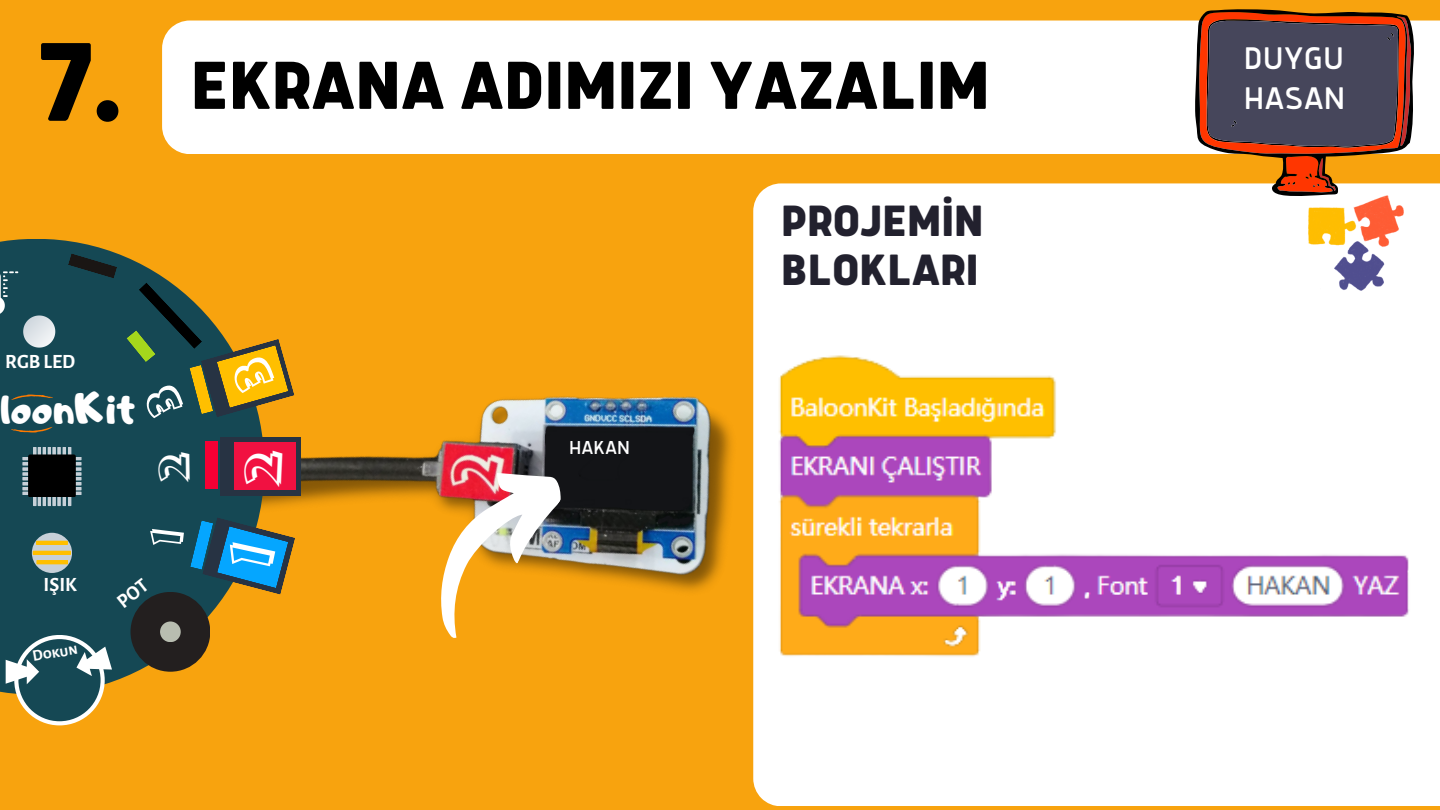
<style>
.page{position:relative;width:1440px;height:810px;background:#f8a30e}
.page>*{position:absolute;margin:0;border:0;box-sizing:border-box;transform-origin:0 0}
.t1{font:900 123.4px "Anteb";color:#000}
.t2{font:900 74.8px "Anteb";color:#000}
.t3{font:900 48.3px/49.5px "Anteb";color:#22212e}
.t4{font:47.8px "Mickey";color:#fff}
.t5{font:41.4px "Adigiana Toybox";color:#fff}
.t6{font:34.5px "Anteb";color:#fff}
.t7{font:20.7px "Anteb";color:#fff}
.t8{font:700 19.9px "Alegreya Sans SC";color:#fff}
.t9{font:700 15.7px "Alegreya Sans SC";color:#fff}
</style>
<div class="page">
<div style="left:162px;top:21px;width:1278px;height:133px;background:#fff"></div>
<img style="left:264px;top:396px;width:468px;height:195px">
<svg style="left:0;top:239px;width:264px;height:455px;fill:#154854"></svg>
<div style="left:221px;top:437px;width:80px;height:59px;background:#273343"></div>
<div style="left:234px;top:442px;width:61px;height:48px;background:#f11141"></div>
<svg style="left:33px;top:447px;width:4px;height:59px"></svg>
<hr style="left:38px;top:447px;width:3px;height:59px;background:#c7d0d8">
<hr style="left:43px;top:447px;width:3px;height:59px;background:#c7d0d8">
<hr style="left:48px;top:447px;width:3px;height:59px;background:#c7d0d8">
<svg style="left:52px;top:447px;width:4px;height:59px"></svg>
<svg style="left:57px;top:447px;width:4px;height:59px"></svg>
<hr style="left:63px;top:447px;width:3px;height:59px;background:#c7d0d8">
<hr style="left:68px;top:447px;width:3px;height:59px;background:#c7d0d8">
<hr style="left:22px;top:492px;width:60px;height:3px;background:#c7d0d8">
<hr style="left:22px;top:487px;width:60px;height:3px;background:#c7d0d8">
<svg style="left:22px;top:482px;width:60px;height:4px"></svg>
<hr style="left:22px;top:477px;width:60px;height:3px;background:#c7d0d8">
<svg style="left:22px;top:472px;width:60px;height:4px"></svg>
<svg style="left:22px;top:467px;width:60px;height:4px"></svg>
<svg style="left:22px;top:462px;width:60px;height:4px"></svg>
<hr style="left:22px;top:457px;width:60px;height:3px;background:#c7d0d8">
<div style="left:28px;top:454px;width:48px;height:43px;background:#000;border-radius:2px"></div>
<div style="left:131px;top:592px;width:79px;height:80px;background:#231f1f;border-radius:50%"></div>
<div style="left:160px;top:621px;width:21px;height:21px;background:#b8bdb0;border-radius:50%"></div>
<svg style="left:14px;top:635px;width:91px;height:90px"></svg>
<div style="left:18px;top:639px;width:83px;height:82px;background:#154854;border-radius:50%"></div>
<svg style="left:32px;top:533px;width:40px;height:40px"></svg>
<hr style="left:36px;top:541px;width:32px;height:4px;background:#ffbf00">
<hr style="left:33px;top:551px;width:38px;height:4px;background:#ffbf00">
<hr style="left:36px;top:560px;width:32px;height:4px;background:#ffbf00">
<svg style="left:68px;top:253px;width:49px;height:26px"></svg>
<div style="left:205px;top:441px;width:12px;height:48px;background:#f60034"></div>
<svg style="left:11px;top:392px;width:42px;height:11px"></svg>
<svg style="left:11px;top:424px;width:42px;height:10px"></svg>
<svg style="left:0;top:271px;width:55px;height:77px;background:#436b75"></svg>
<svg style="left:6px;top:659px;width:33px;height:25px"></svg>
<svg style="left:76px;top:646px;width:36px;height:34px"></svg>
<div style="left:753px;top:183px;width:687px;height:623px;background:#fff"></div>
<img style="left:1308px;top:196px;width:96px;height:94px">
<img style="left:546px;top:422px;width:148px;height:103px">
<svg style="left:1195px;top:9px;width:219px;height:187px;background:#7f5747"></svg>
<img style="left:753px;top:340px;width:687px;height:339px">
<svg style="left:405px;top:449px;width:164px;height:189px"></svg>
<svg style="left:157px;top:452px;width:34px;height:32px"></svg>
<svg style="left:126px;top:282px;width:169px;height:137px"></svg>
<svg style="left:117px;top:517px;width:178px;height:91px"></svg>
<p class="t1" style="left:39px;top:28px;width:85px">7.</p>
<p class="t8" style="left:5px;top:352px;width:71px">RGB LED</p>
<p class="t5" style="left:0;top:381px;width:137px">loonKit</p>
<p class="t8" style="left:44px;top:575px;width:35px">IŞIK</p>
<p class="t9" style="left:31px;top:649px;width:47px;rotate:-10deg">Dokun</p>
<p class="t2" style="left:191px;top:53px;width:801px">EKRANA ADIMIZI YAZALIM</p>
<p class="t4" style="left:244px;top:487px;width:40px;rotate:-90deg">2</p>
<p class="t7" style="left:569px;top:439px;width:62px">HAKAN</p>
<p class="t3" style="left:781px;top:199px;width:204px">PROJEMİN<br>BLOKLARI</p>
<p class="t6" style="left:1244px;top:43px;width:102px">DUYGU</p>
<p class="t6" style="left:1244px;top:84px;width:103px">HASAN</p>
</div>
